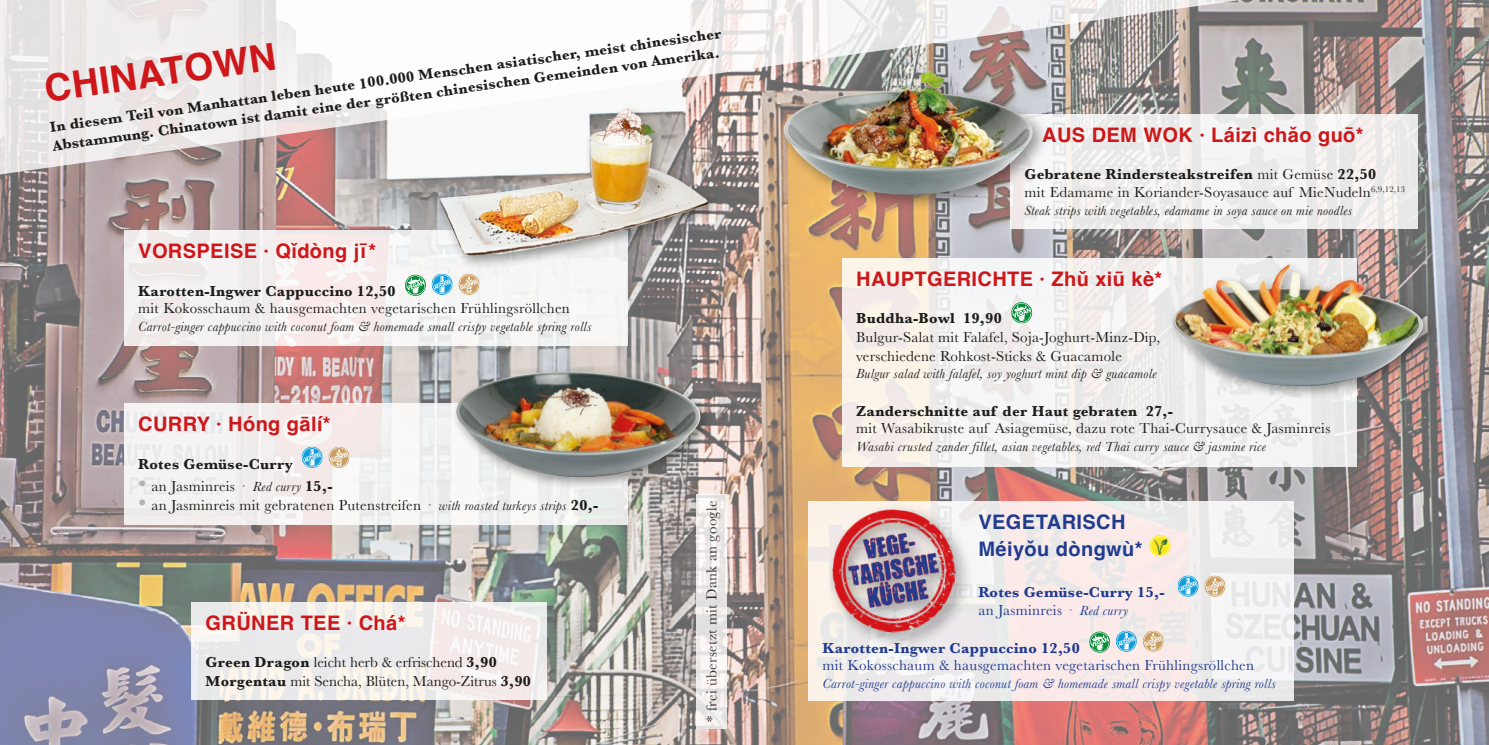
<style>
.page{position:relative;width:1489px;height:745px;background:#fff}
.page>*{position:absolute;margin:0;border:0;box-sizing:border-box;transform-origin:0 0}
.t1{font:700 37.5px "Helvetica";color:#cd171a}
.t2{font:700 20px "Helvetica";letter-spacing:.02em;color:#cd171a}
.t3{font:700 20px/27.5px "Helvetica";letter-spacing:.02em;color:#213b8f}
.t4{font:15px/17.5px "Baskerville";letter-spacing:.02em;color:#1d1d1b}
.t5{font:700 15px/18.8px "Baskerville";letter-spacing:.02em;color:#1d1d1b}
.t6{font:15px/18.8px "Baskerville";color:#1d1d1b}
.t7{font:700 15px/17.5px "Baskerville";letter-spacing:.02em;color:#213b8f}
.t8{font:15px "Baskerville";letter-spacing:.02em;color:#213b8f}
.t9{font:italic 13.75px "Baskerville";letter-spacing:.02em;color:#1d1d1b}
.t10{font:italic 13.75px "Baskerville";letter-spacing:.02em;color:#213b8f}
.s1{font-size:23.75px;color:#b2b2b2}
.s2{font-style:italic;font-size:13.75px}
.s3{font-weight:700}
.s4{font-weight:400}
.s5{font-weight:400;font-style:italic;font-size:13.75px}
</style>
<div class="page">
<img style="left:0;top:0;width:1488px;height:744px">
<div style="left:124px;top:230px;width:503px;height:115px;background:#f6f1f2"></div>
<div style="left:1010px;top:114px;width:407px;height:115px;background:linear-gradient(to right,#f0efef,#eeeded)"></div>
<div style="left:842px;top:258px;width:513px;height:208px;background:linear-gradient(to right,#f6f1ed,#edeef0)"></div>
<div style="left:808px;top:500px;width:485px;height:200px;background:linear-gradient(to right,#f2edec,#f3ecec)"></div>
<div style="left:191px;top:601px;width:356px;height:98px;background:linear-gradient(to right,#eeedeb,#f4eded)"></div>
<svg style="left:0;top:0;width:1398px;height:178px"></svg>
<svg style="left:405px;top:273px;width:74px;height:23px"></svg>
<div style="left:124px;top:403px;width:503px;height:122px;background:#f4f0f0"></div>
<svg style="left:301px;top:446px;width:48px;height:21px"></svg>
<div style="left:434px;top:104px;width:288px;height:166px;background:#1d1d1b;opacity:.45"></div>
<img style="left:563px;top:108px;width:64px;height:75px">
<div style="left:451px;top:365px;width:263px;height:126px;background:#1d1d1b;opacity:.45"></div>
<img style="left:456px;top:371px;width:246px;height:106px">
<svg style="left:1011px;top:302px;width:21px;height:21px"></svg>
<svg style="left:696px;top:494px;width:30px;height:234px"></svg>
<svg style="left:1148px;top:535px;width:22px;height:21px"></svg>
<svg style="left:1177px;top:575px;width:48px;height:21px"></svg>
<svg style="left:1089px;top:630px;width:74px;height:22px;background:#b3cdc2"></svg>
<div style="left:777px;top:65px;width:272px;height:147px;background:#1d1d1b;opacity:.45"></div>
<img style="left:782px;top:70px;width:250px;height:126px">
<div style="left:825px;top:502px;width:148px;height:148px;background:#1d1d1b;opacity:.45"></div>
<img style="left:826px;top:503px;width:135px;height:135px">
<img style="left:844px;top:525px;width:99px;height:92px">
<div style="left:1167px;top:259px;width:268px;height:140px;background:#1d1d1b;opacity:.45"></div>
<img style="left:1171px;top:264px;width:253px;height:122px">
<p class="t5" style="left:49px;top:118px;width:679px;rotate:-8deg">In diesem Teil von Manhattan leben heute 100.000 Menschen asiatischer, meist chinesischer<br>Abstammung. Chinatown ist damit eine der größten chinesischen Gemeinden von Amerika.</p>
<h1 class="t1" style="left:41px;top:66px;width:235px;rotate:-8deg">CHINATOWN</h1>
<h2 class="t2" style="left:138px;top:239px;width:239px">VORSPEISE · Qǐdòng jī*</h2>
<p class="t5" style="left:138px;top:281px;width:259px">Karotten-Ingwer Cappuccino 12,50</p>
<p class="t4" style="left:138px;top:299px;width:433px">mit Kokosschaum &amp; hausgemachten vegetarischen Frühlingsröllchen</p>
<p class="t9" style="left:138px;top:317px;width:454px">Carrot-ginger cappuccino with coconut foam &amp; homemade small crispy vegetable spring rolls</p>
<h2 class="t2" style="left:138px;top:411px;width:194px">CURRY · Hóng gālí*</h2>
<p class="t5" style="left:138px;top:454px;width:156px">Rotes Gemüse-Curry</p>
<p class="t4" style="left:138px;top:477px;width:196px"><span class="s1">•</span> an Jasminreis · <span class="s2">Red curry</span> <span class="s3">15,-</span></p>
<p class="t4" style="left:138px;top:496px;width:461px"><span class="s1">•</span> an Jasminreis mit gebratenen Putenstreifen · <span class="s2">with roasted turkeys strips</span> <span class="s3">20,-</span></p>
<h2 class="t2" style="left:206px;top:610px;width:201px">GRÜNER TEE · Chá*</h2>
<p class="t6" style="left:206px;top:652px;width:327px"><span class="s3">Green Dragon</span> leicht herb &amp; erfrischend <span class="s3">3,90<br>Morgentau</span> mit Sencha, Blüten, Mango-Zitrus <span class="s3">3,90</span></p>
<p class="t4" style="left:703px;top:721px;width:222px;rotate:-90deg">* frei übersetzt mit Dank an google</p>
<h2 class="t2" style="left:1042px;top:123px;width:323px">AUS DEM WOK · Láizì chǎo guō*</h2>
<p class="t4" style="left:1024px;top:166px;width:382px"><span class="s3">Gebratene Rindersteakstreifen</span> mit Gemüse <span class="s3">22,50<br></span>mit Edamame in Koriander-Soyasauce auf MieNudeln<sup>6,9,12,13</sup></p>
<p class="t9" style="left:1024px;top:201px;width:329px">Steak strips with vegetables, edamame in soya sauce on mie noodles</p>
<h2 class="t2" style="left:856px;top:266px;width:308px">HAUPTGERICHTE · Zhǔ xiū kè*</h2>
<p class="t5" style="left:856px;top:309px;width:147px">Buddha-Bowl 19,90</p>
<p class="t4" style="left:856px;top:328px;width:305px;line-height:18.8px">Bulgur-Salat mit Falafel, Soja-Joghurt-Minz-Dip, verschiedene Rohkost-Sticks &amp; Guacamole</p>
<p class="t9" style="left:856px;top:364px;width:302px">Bulgur salad with falafel, soy yoghurt mint dip &amp; guacamole</p>
<p class="t5" style="left:856px;top:401px;width:318px">Zanderschnitte auf der Haut gebraten 27,-</p>
<p class="t4" style="left:856px;top:419px;width:475px">mit Wasabikruste auf Asiagemüse, dazu rote Thai-Currysauce &amp; Jasminreis</p>
<p class="t9" style="left:856px;top:437px;width:411px">Wasabi crusted zander fillet, asian vegetables, red Thai curry sauce &amp; jasmine rice</p>
<h2 class="t3" style="left:978px;top:509px;width:166px">VEGETARISCH<br>Méiyǒu dòngwù*</h2>
<p class="t7" style="left:978px;top:583px;width:188px">Rotes Gemüse-Curry 15,- <span class="s4">an Jasminreis ·</span> <span class="s5">Red curry</span></p>
<p class="t7" style="left:822px;top:638px;width:259px">Karotten-Ingwer Cappuccino 12,50</p>
<p class="t8" style="left:822px;top:655px;width:433px">mit Kokosschaum &amp; hausgemachten vegetarischen Frühlingsröllchen</p>
<p class="t10" style="left:822px;top:673px;width:454px">Carrot-ginger cappuccino with coconut foam &amp; homemade small crispy vegetable spring rolls</p>
</div>
